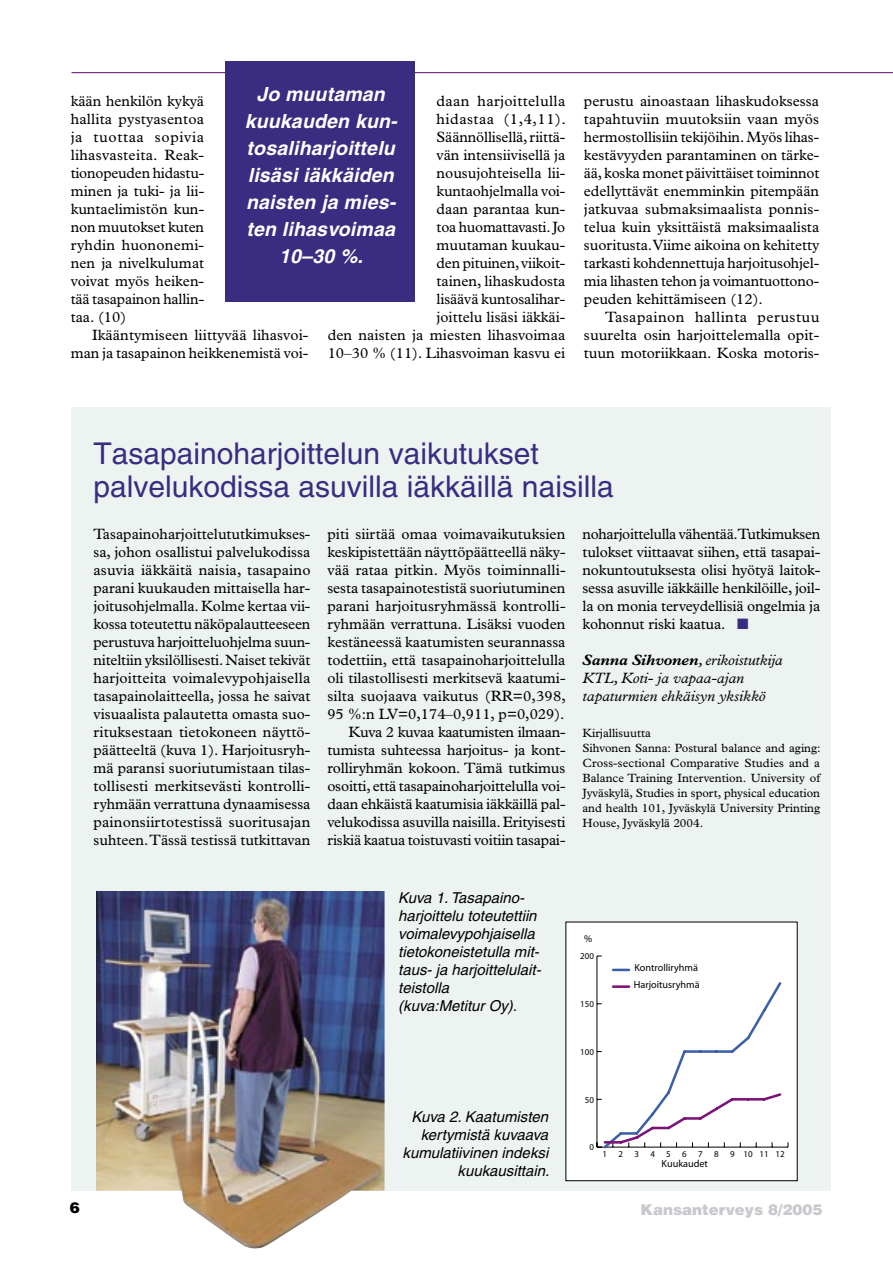
<style>
.page{position:relative;width:893px;height:1263px;background:#fff}
.page>*{position:absolute;margin:0;border:0;box-sizing:border-box;transform-origin:0 0}
.kainaloOTS{font:30px/33px "Helvetica";color:#392c81}
.nosto{font:italic 700 19.5px/27px "Helvetica";letter-spacing:.01em;color:#fff;text-align:center}
.leipis{font:15px/18px "Plantin";color:#000;text-align:justify}
.leipis_ei_sis{font:15px/18px "Plantin";color:#000;text-align:justify}
.kuvateksti{font:italic 15px/18px "Helvetica";color:#000}
.kirjoittaja{font:italic 15px/18px "Plantin";color:#000}
.t1{font:900 15px "Helvetica";color:#c9c8cd}
.t2{font:900 15px "Helvetica";color:#000}
.kirjallisuus{font:12px/15px "Plantin";color:#000;text-align:justify}
.t3{font:10.2px/16.5px "Myriad";color:#000}
.t4{font:9px "Myriad";color:#000}
.s1{color:#392c81}
.s2{font-weight:700}
</style>
<div class="page">
<div style="left:71px;top:407px;width:760px;height:784px;background:#edf3f0"></div>
<img style="left:96px;top:891px;width:289px;height:358px">
<hr style="left:71px;top:72px;width:822px;height:1px;background:#5e076f">
<div style="left:566px;top:922px;width:231px;height:259px;background:#fff"></div>
<hr style="left:596px;top:956px;width:1px;height:191px;background:#000">
<svg style="left:596px;top:980px;width:193px;height:169px"></svg>
<svg style="left:613px;top:969px;width:16px;height:2px"></svg>
<hr style="left:613px;top:985px;width:16px;height:3px;background:#7b1278">
<div style="left:225px;top:61px;width:190px;height:240px;background:#392c81"></div>
<p class="nosto" style="left:245px;top:80px;width:152px">Jo muutaman kuukauden kun&shy;tosaliharjoittelu lisäsi iäkkäiden naisten ja mies&shy;ten lihasvoimaa<br>10–30 %.</p>
<p class="leipis" style="left:328px;top:92px;width:240px;text-align:right">daan harjoittelulla<br>hidastaa (1,4,11).<br>Säännöllisellä, riittä-<br>vän intensiivisellä ja<br>nousujohteisella lii-<br>kuntaohjelmalla voi-<br>daan parantaa kun-<br>toa huomattavasti. Jo<br>muutaman kuukau-<br>den pituinen, viikoit-<br>tainen, lihaskudosta<br>lisäävä kuntosalihar-<br>joittelu lisäsi iäkkäi-<br>den naisten ja miesten lihasvoimaa<br>10–30 % (11). Lihasvoiman kasvu ei</p>
<p class="leipis" style="left:584px;top:92px;width:237px">perustu ainoastaan lihaskudoksessa tapahtuviin muutoksiin vaan myös hermostollisiin tekijöihin. Myös lihas&shy;kestävyyden parantaminen on tärke&shy;ää, koska monet päivittäiset toiminnot edellyttävät enemminkin pitempään jatkuvaa submaksimaalista ponnis&shy;telua kuin yksittäistä maksimaalista suoritusta. Viime aikoina on kehitetty tarkasti kohdennettuja harjoitusohjel&shy;mia lihasten tehon ja voimantuottono&shy;peuden kehittämiseen (12).</p>
<p class="leipis_ei_sis" style="left:71px;top:92px;width:135px">kään henkilön kykyä hallita pystyasentoa ja tuottaa sopivia lihasvasteita. Reak&shy;tionopeuden hidastu&shy;minen ja tuki- ja lii&shy;kuntaelimistön kun&shy;non muutokset kuten ryhdin huononemi&shy;nen ja nivelkulumat voivat myös heiken&shy;tää tasapainon hallin&shy;taa. (10)</p>
<p class="leipis" style="left:71px;top:326px;width:239px;text-align:right">Ikääntymiseen liittyvää lihasvoi&shy;man ja tasapainon heikkenemistä voi-</p>
<p class="leipis" style="left:584px;top:308px;width:237px;text-indent:21px">Tasapainon hallinta perustuu suurelta osin harjoittelemalla opit&shy;tuun motoriikkaan. Koska motoris-</p>
<p class="kainaloOTS" style="left:93px;top:437px;width:522px">Tasapainoharjoittelun vaikutukset palvelukodissa asuvilla iäkkäillä naisilla</p>
<p class="leipis_ei_sis" style="left:93px;top:525px;width:219px">Tasapainoharjoittelututkimukses&shy;sa, johon osallistui palvelukodissa asuvia iäkkäitä naisia, tasapaino parani kuukauden mittaisella har&shy;joitusohjelmalla. Kolme kertaa vii&shy;kossa toteutettu näköpalautteeseen perustuva harjoitteluohjelma suun&shy;niteltiin yksilöllisesti. Naiset tekivät harjoitteita voimalevypohjaisella tasapainolaitteella, jossa he saivat visuaalista palautetta omasta suo&shy;rituksestaan tietokoneen näyttö&shy;päätteeltä (kuva 1). Harjoitusryh&shy;mä paransi suoriutumistaan tilas&shy;tollisesti merkitsevästi kontrolli&shy;ryhmään verrattuna dynaamisessa painonsiirtotestissä suoritusajan suhteen. Tässä testissä tutkittavan</p>
<p class="leipis_ei_sis" style="left:327px;top:525px;width:240px">piti siirtää omaa voimavaikutuksien keskipistettään näyttöpäätteellä näky&shy;vää rataa pitkin. Myös toiminnalli&shy;sesta tasapainotestistä suoriutuminen parani harjoitusryhmässä kontrolli&shy;ryhmään verrattuna. Lisäksi vuoden kestäneessä kaatumisten seurannassa todettiin, että tasapainoharjoittelulla oli tilastollisesti merkitsevä kaatumi&shy;silta suojaava vaikutus (RR=0,398, 95 %:n LV=0,174–0,911, p=0,029).</p>
<p class="leipis" style="left:327px;top:723px;width:240px;text-indent:21px">Kuva 2 kuvaa kaatumisten ilmaan&shy;tumista suhteessa harjoitus- ja kont&shy;rolliryhmän kokoon. Tämä tutkimus osoitti, että tasapainoharjoittelulla voi&shy;daan ehkäistä kaatumisia iäkkäillä pal&shy;velukodissa asuvilla naisilla. Erityisesti riskiä kaatua toistuvasti voitiin tasapai-</p>
<p class="leipis" style="left:582px;top:525px;width:239px">noharjoittelulla vähentää. Tutkimuksen tulokset viittaavat siihen, että tasapai&shy;nokuntoutuksesta olisi hyötyä laitok&shy;sessa asuville iäkkäille henkilöille, joil&shy;la on monia terveydellisiä ongelmia ja kohonnut riski kaatua. <span class="s1">■</span></p>
<p class="kirjoittaja" style="left:582px;top:651px;width:202px"><span class="s2">Sanna Sihvonen</span>, erikoistutkija</p>
<p class="kirjoittaja" style="left:582px;top:669px;width:185px">KTL, Koti- ja vapaa-ajan tapaturmien ehkäisyn yksikkö</p>
<p class="kirjallisuus" style="left:582px;top:725px;width:70px">Kirjallisuutta</p>
<p class="kirjallisuus" style="left:582px;top:740px;width:240px">Sihvonen Sanna: Postural balance and aging:<br>Cross-sectional Comparative Studies and a Balance Training Intervention. University of Jyväskylä, Studies in sport, physical education and health 101, Jyväskylä University Printing House, Jyväskylä 2004.</p>
<p class="kuvateksti" style="left:398px;top:889px;width:143px">Kuva 1. Tasapaino&shy;harjoittelu toteutettiin voimalevypohjaisella tietokoneistetulla mit&shy;taus- ja harjoittelulait&shy;teistolla<br>(kuva:Metitur Oy).</p>
<p class="kuvateksti" style="left:403px;top:1107px;width:148px;text-align:right">Kuva 2. Kaatumisten kertymistä kuvaava kumulatiivinen indeksi kuukausittain.</p>
<p class="t3" style="left:584px;top:931px;width:10px">%</p>
<p class="t4" style="left:580px;top:952px;width:15px">200</p>
<p class="t4" style="left:580px;top:1000px;width:15px">150</p>
<p class="t4" style="left:580px;top:1047px;width:15px">100</p>
<p class="t4" style="left:585px;top:1095px;width:11px">50</p>
<p class="t3" style="left:634px;top:960px;width:67px">Kontrolliryhmä<br>Harjoitusryhmä</p>
<p class="t4" style="left:589px;top:1143px;width:6px">0</p>
<p class="t4" style="left:603px;top:1149px;width:6px">1</p>
<p class="t4" style="left:618px;top:1149px;width:6px">2</p>
<p class="t4" style="left:634px;top:1149px;width:6px">3</p>
<p class="t4" style="left:650px;top:1149px;width:6px">4</p>
<p class="t4" style="left:666px;top:1149px;width:6px">5</p>
<p class="t4" style="left:682px;top:1149px;width:6px">6</p>
<p class="t4" style="left:698px;top:1149px;width:6px">7</p>
<p class="t4" style="left:714px;top:1149px;width:6px">8</p>
<p class="t4" style="left:730px;top:1149px;width:56px">9 10 11 12</p>
<p class="t3" style="left:662px;top:1156px;width:48px">Kuukaudet</p>
<p class="t2" style="left:70px;top:1198px;width:12px">6</p>
<p class="t1" style="left:640px;top:1199px;width:183px">Kansanterveys 8/2005</p>
</div>
